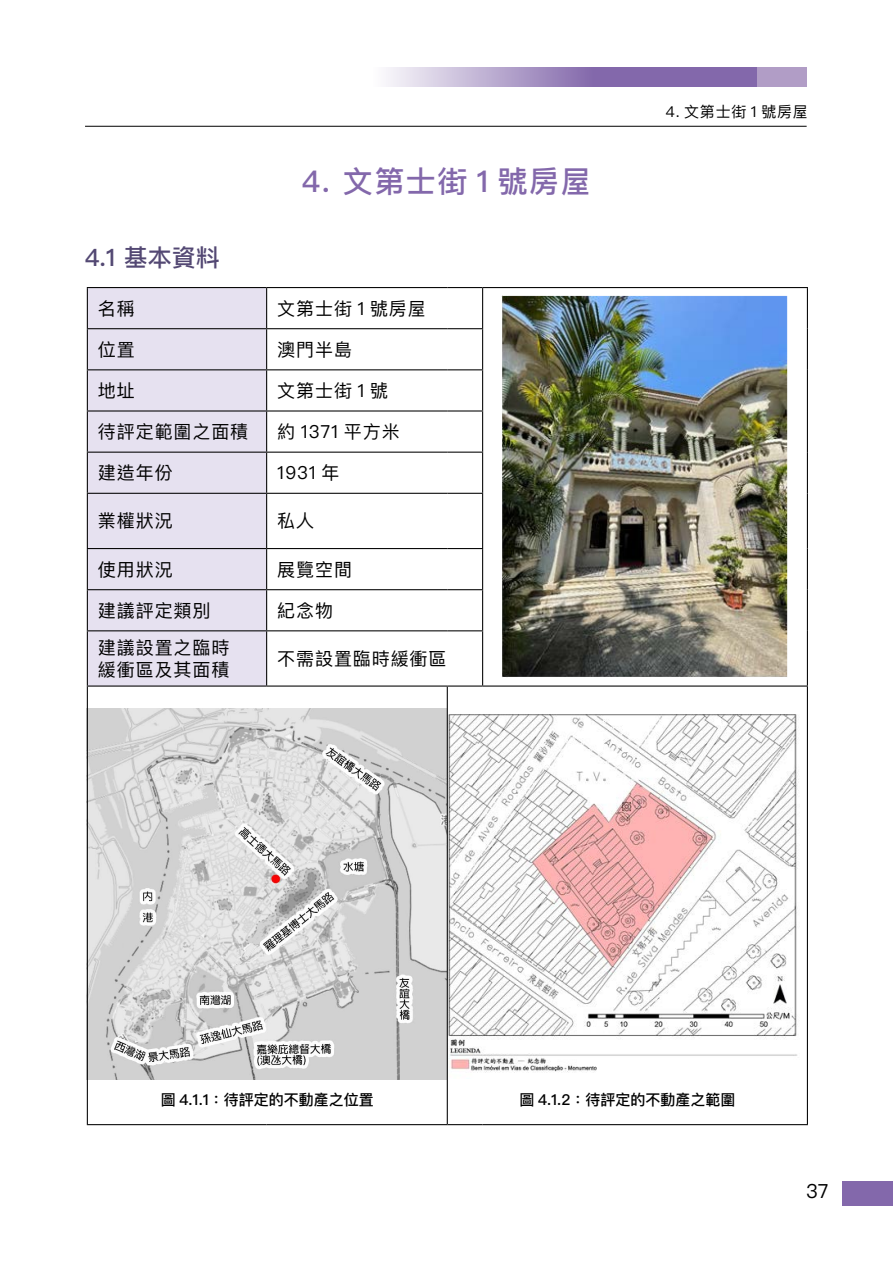
<style>
.page{position:relative;width:893px;height:1263px;background:#fff}
.page>*{position:absolute;margin:0;border:0;box-sizing:border-box;transform-origin:0 0}
.t1{font:500 30px "Ping Fang TC";letter-spacing:.05em;color:#8368ab}
.t2{font:500 24px "Ping Fang TC";color:#534873}
.t3{font:19.5px "Ping Fang TC";color:#000}
.t4{font:18px/22.5px "Ping Fang TC";letter-spacing:.05em;color:#000}
.t5{font:500 15px "Ping Fang TC";color:#000}
.t6{font:15px "Ping Fang TC";letter-spacing:.05em;color:#000}
</style>
<div class="page">
<svg style="left:386px;top:67px;width:371px;height:20px;background:#a38fc0"></svg>
<div style="left:842px;top:1182px;width:51px;height:24px;background:#8368ab"></div>
<hr style="left:85px;top:126px;width:722px;height:1px;background:#000">
<div style="left:757px;top:67px;width:50px;height:20px;background:#b19dc6"></div>
<img style="left:448px;top:714px;width:359px;height:364px">
<img style="left:88px;top:708px;width:358px;height:372px">
<div style="left:88px;top:288px;width:178px;height:397px;background:#e6e1f0"></div>
<hr style="left:266px;top:288px;width:1px;height:40px;background:#000">
<hr style="left:483px;top:287px;width:325px;height:1px;background:#000">
<hr style="left:807px;top:288px;width:1px;height:41px;background:#000">
<hr style="left:87px;top:329px;width:1px;height:40px;background:#000">
<hr style="left:266px;top:329px;width:1px;height:40px;background:#000">
<hr style="left:482px;top:329px;width:1px;height:40px;background:#000">
<hr style="left:807px;top:329px;width:1px;height:41px;background:#000">
<hr style="left:87px;top:369px;width:180px;height:1px;background:#000">
<hr style="left:87px;top:370px;width:1px;height:40px;background:#000">
<hr style="left:267px;top:369px;width:180px;height:1px;background:#000">
<hr style="left:266px;top:370px;width:1px;height:40px;background:#000">
<hr style="left:447px;top:369px;width:36px;height:1px;background:#000">
<hr style="left:482px;top:370px;width:1px;height:40px;background:#000">
<hr style="left:807px;top:370px;width:1px;height:41px;background:#000">
<hr style="left:87px;top:410px;width:180px;height:1px;background:#000">
<hr style="left:87px;top:411px;width:1px;height:41px;background:#000">
<hr style="left:267px;top:410px;width:180px;height:1px;background:#000">
<hr style="left:266px;top:411px;width:1px;height:41px;background:#000">
<hr style="left:447px;top:410px;width:36px;height:1px;background:#000">
<hr style="left:482px;top:411px;width:1px;height:41px;background:#000">
<hr style="left:807px;top:411px;width:1px;height:41px;background:#000">
<hr style="left:87px;top:452px;width:180px;height:1px;background:#000">
<hr style="left:87px;top:453px;width:1px;height:40px;background:#000">
<hr style="left:267px;top:452px;width:180px;height:1px;background:#000">
<hr style="left:266px;top:453px;width:1px;height:40px;background:#000">
<hr style="left:447px;top:452px;width:36px;height:1px;background:#000">
<hr style="left:482px;top:453px;width:1px;height:40px;background:#000">
<hr style="left:807px;top:452px;width:1px;height:41px;background:#000">
<hr style="left:87px;top:493px;width:180px;height:1px;background:#000">
<hr style="left:87px;top:494px;width:1px;height:54px;background:#000">
<hr style="left:267px;top:493px;width:180px;height:1px;background:#000">
<hr style="left:266px;top:494px;width:1px;height:54px;background:#000">
<hr style="left:447px;top:493px;width:36px;height:1px;background:#000">
<hr style="left:482px;top:494px;width:1px;height:54px;background:#000">
<hr style="left:807px;top:493px;width:1px;height:56px;background:#000">
<hr style="left:87px;top:548px;width:180px;height:1px;background:#000">
<hr style="left:87px;top:549px;width:1px;height:40px;background:#000">
<hr style="left:267px;top:548px;width:180px;height:1px;background:#000">
<hr style="left:266px;top:549px;width:1px;height:40px;background:#000">
<hr style="left:447px;top:548px;width:36px;height:1px;background:#000">
<hr style="left:482px;top:549px;width:1px;height:40px;background:#000">
<hr style="left:807px;top:549px;width:1px;height:41px;background:#000">
<hr style="left:87px;top:589px;width:180px;height:1px;background:#000">
<hr style="left:87px;top:590px;width:1px;height:40px;background:#000">
<hr style="left:267px;top:589px;width:180px;height:1px;background:#000">
<hr style="left:266px;top:590px;width:1px;height:40px;background:#000">
<hr style="left:447px;top:589px;width:36px;height:1px;background:#000">
<hr style="left:482px;top:590px;width:1px;height:40px;background:#000">
<hr style="left:807px;top:590px;width:1px;height:41px;background:#000">
<hr style="left:87px;top:630px;width:180px;height:1px;background:#000">
<hr style="left:87px;top:631px;width:1px;height:54px;background:#000">
<hr style="left:267px;top:630px;width:180px;height:1px;background:#000">
<hr style="left:266px;top:631px;width:1px;height:54px;background:#000">
<hr style="left:447px;top:630px;width:36px;height:1px;background:#000">
<hr style="left:482px;top:631px;width:1px;height:54px;background:#000">
<hr style="left:807px;top:631px;width:1px;height:54px;background:#000">
<hr style="left:87px;top:685px;width:180px;height:2px;background:#000">
<hr style="left:87px;top:687px;width:1px;height:437px;background:#000">
<hr style="left:267px;top:685px;width:180px;height:2px;background:#000">
<hr style="left:447px;top:685px;width:36px;height:2px;background:#000">
<hr style="left:447px;top:687px;width:1px;height:437px;background:#000">
<hr style="left:483px;top:685px;width:325px;height:2px;background:#000">
<hr style="left:807px;top:687px;width:1px;height:437px;background:#000">
<hr style="left:87px;top:1124px;width:180px;height:1px;background:#000">
<hr style="left:267px;top:1124px;width:180px;height:1px;background:#000">
<hr style="left:447px;top:1124px;width:36px;height:1px;background:#000">
<hr style="left:483px;top:1124px;width:325px;height:1px;background:#000">
<hr style="left:87px;top:287px;width:180px;height:1px;background:#000">
<hr style="left:87px;top:288px;width:1px;height:40px;background:#000">
<hr style="left:267px;top:287px;width:180px;height:1px;background:#000">
<hr style="left:447px;top:287px;width:36px;height:1px;background:#000">
<hr style="left:482px;top:288px;width:1px;height:40px;background:#000">
<hr style="left:87px;top:328px;width:180px;height:1px;background:#000">
<hr style="left:267px;top:328px;width:180px;height:1px;background:#000">
<hr style="left:447px;top:328px;width:36px;height:1px;background:#000">
<img style="left:502px;top:296px;width:286px;height:381px">
<h1 class="t1" style="left:302px;top:162px;width:290px">4. 文第士街 1 號房屋</h1>
<h2 class="t2" style="left:85px;top:242px;width:136px">4.1 基本資料</h2>
<p class="t4" style="left:98px;top:297px;width:38px">名稱</p>
<p class="t4" style="left:277px;top:297px;width:150px">文第士街 1 號房屋</p>
<p class="t4" style="left:98px;top:338px;width:38px">位置</p>
<p class="t4" style="left:277px;top:338px;width:76px">澳門半島</p>
<p class="t4" style="left:98px;top:379px;width:38px">地址</p>
<p class="t4" style="left:277px;top:379px;width:112px">文第士街 1 號</p>
<p class="t4" style="left:98px;top:420px;width:152px">待評定範圍之面積</p>
<p class="t4" style="left:277px;top:420px;width:124px">約 1371 平方米</p>
<p class="t4" style="left:98px;top:461px;width:76px">建造年份</p>
<p class="t4" style="left:277px;top:461px;width:64px">1931 年</p>
<p class="t4" style="left:98px;top:509px;width:76px">業權狀況</p>
<p class="t4" style="left:277px;top:509px;width:38px">私人</p>
<p class="t4" style="left:98px;top:558px;width:76px">使用狀況</p>
<p class="t4" style="left:277px;top:558px;width:76px">展覽空間</p>
<p class="t4" style="left:98px;top:599px;width:114px">建議評定類別</p>
<p class="t4" style="left:277px;top:599px;width:57px">紀念物</p>
<p class="t4" style="left:98px;top:636px;width:133px">建議設置之臨時緩衝區及其面積</p>
<p class="t4" style="left:277px;top:647px;width:171px">不需設置臨時緩衝區</p>
<p class="t6" style="left:666px;top:102px;width:143px">4. 文第士街 1 號房屋</p>
<p class="t5" style="left:161px;top:1090px;width:215px">圖 4.1.1：待評定的不動產之位置</p>
<p class="t5" style="left:519px;top:1090px;width:218px">圖 4.1.2：待評定的不動產之範圍</p>
<p class="t3" style="left:806px;top:1179px;width:24px">37</p>
</div>
